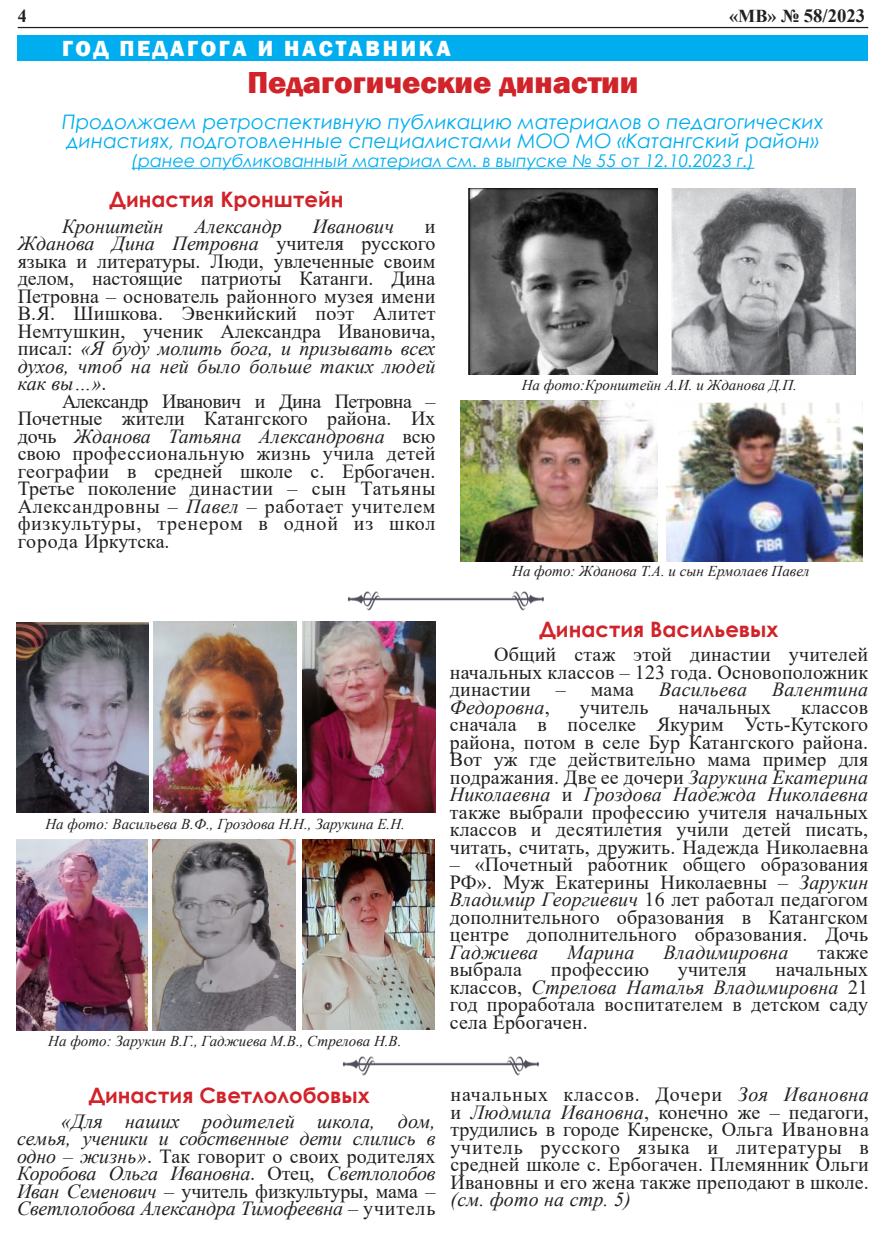
<style>
.page{position:relative;width:886px;height:1251px;background:#fff}
.page>*{position:absolute;margin:0;border:0;box-sizing:border-box;transform-origin:0 0}
.t1{font:800 31.25px "Franklin Gothic";color:#d1232a}
.t2{font:800 22.5px "Franklin Gothic";letter-spacing:.12em;color:#fff}
.t3{font:700 21.25px "Century Gothic";color:#d1232a}
.t4{font:20px/17.5px "Times New Roman";letter-spacing:.01em;color:#231f20;text-align:justify}
.t5{font:italic 20px/17.5px "Times New Roman";color:#231f20;text-align:justify}
.t6{font:italic 20px/18.8px "Century Gothic";color:#00aeef}
.t7{font:700 18.75px "Times New Roman";color:#231f20}
.t8{font:700 18.12px "Times New Roman";color:#231f20}
.t9{font:italic 17.5px "Century Gothic";color:#00aeef}
.t10{font:italic 15px "Times New Roman";color:#231f20}
.s1{font-size:18.12px}
.s2{font-style:italic}
.s3{font-style:normal}
</style>
<div class="page">
<hr style="left:18px;top:27px;width:850px;height:1px;background:#231f20">
<hr style="left:132px;top:168px;width:622px;height:1px;background:#00aeef">
<div style="left:18px;top:35px;width:850px;height:26px;background:#00aeef"></div>
<svg style="left:469px;top:188px;width:188px;height:187px;background:#575757"></svg>
<img style="left:671px;top:188px;width:184px;height:187px">
<img style="left:461px;top:400px;width:196px;height:162px">
<img style="left:666px;top:402px;width:197px;height:160px">
<img style="left:16px;top:622px;width:133px;height:191px">
<img style="left:154px;top:622px;width:143px;height:190px">
<img style="left:303px;top:622px;width:132px;height:190px">
<img style="left:17px;top:840px;width:131px;height:190px">
<img style="left:153px;top:840px;width:143px;height:190px">
<img style="left:303px;top:840px;width:131px;height:189px">
<img style="left:347px;top:591px;width:197px;height:20px">
<img style="left:342px;top:1056px;width:197px;height:20px">
<p class="t8" style="left:18px;top:3px;width:11px">4</p>
<p class="t7" style="left:729px;top:2px;width:138px"><span class="s1">«МВ» №</span> 58/2023</p>
<p class="t2" style="left:62px;top:34px;width:390px">ГОД ПЕДАГОГА И НАСТАВНИКА</p>
<p class="t1" style="left:247px;top:62px;width:393px">Педагогические династии</p>
<p class="t6" style="left:62px;top:112px;width:763px">Продолжаем ретроспективную публикацию материалов о педагогических династиях, подготовленные специалистами МОО МО «Катангский район»</p>
<p class="t9" style="left:132px;top:148px;width:624px">(ранее опубликованный материал см. в выпуске № 55 от 12.10.2023 г.)</p>
<p class="t3" style="left:110px;top:183px;width:235px">Династия Кронштейн</p>
<p class="t5" style="left:62px;top:217px;width:103px">Кронштейн</p>
<p class="t5" style="left:194px;top:217px;width:89px">Александр</p>
<p class="t5" style="left:313px;top:217px;width:83px">Иванович</p>
<p class="t4" style="left:18px;top:217px;width:419px;text-indent:407px">и <span class="s2">Жданова Дина Петровна</span> учителя русского языка и литературы. Люди, увлеченные своим делом, настоящие патриоты Катанги. Дина Петровна – основатель районного музея имени В.Я. Шишкова. Эвенкийский поэт Алитет Немтушкин, ученик Александра Ивановича, писал: <span class="s2">«Я буду молить бога, и призывать всех духов, чтоб на ней было больше таких людей как вы…»</span>.</p>
<p class="t4" style="left:18px;top:392px;width:419px;text-indent:44px">Александр Иванович и Дина Петровна – Почетные жители Катангского района. Их дочь <span class="s2">Жданова Татьяна Александровна</span> всю свою профессиональную жизнь учила детей географии в средней школе с. Ербогачен.<br>Третье поколение династии – сын Татьяны Александровны – <span class="s2">Павел</span> – работает учителем физкультуры, тренером в одной из школ города Иркутска.</p>
<p class="t10" style="left:522px;top:374px;width:277px">На фото:Кронштейн А.И. и Жданова Д.П.</p>
<p class="t10" style="left:512px;top:560px;width:299px">На фото: Жданова Т.А. и сын Ермолаев Павел</p>
<p class="t10" style="left:45px;top:813px;width:361px">На фото: Васильева В.Ф., Гроздова Н.Н., Зарукина Е.Н.</p>
<p class="t10" style="left:48px;top:1031px;width:355px">На фото: Зарукин В.Г., Гаджиева М.В., Стрелова Н.В.</p>
<p class="t3" style="left:89px;top:1079px;width:282px">Династия Светлолобовых</p>
<p class="t5" style="left:17px;top:1112px;width:420px;text-indent:44px">«Для наших родителей школа, дом, семья, ученики и собственные дети слились в одно – жизнь»<span class="s3">. Так говорит о своих родителях </span>Коробова Ольга Ивановна<span class="s3">. Отец,</span> Светлолобов Иван Семенович <span class="s3">– учитель физкультуры, мама – </span>Светлолобова Александра Тимофеевна <span class="s3">– учитель</span></p>
<p class="t3" style="left:539px;top:613px;width:240px">Династия Васильевых</p>
<p class="t4" style="left:450px;top:645px;width:420px;text-indent:44px">Общий стаж этой династии учителей начальных классов – 123 года. Основоположник династии – мама <span class="s2">Васильева Валентина Федоровна</span>,</p>
<p class="t4" style="left:580px;top:698px;width:70px">учитель</p>
<p class="t4" style="left:678px;top:698px;width:94px">начальных</p>
<p class="t4" style="left:450px;top:698px;width:420px;text-indent:351px">классов сначала в поселке Якурим Усть-Кутского района, потом в селе Бур Катангского района.<br>Вот уж где действительно мама пример для подражания. Две ее дочери <span class="s2">Зарукина Екатерина Николаевна</span> и <span class="s2">Гроздова Надежда Николаевна </span>также выбрали профессию учителя начальных классов и десятилетия учили детей писать, читать, считать, дружить. Надежда Николаевна</p>
<p class="t4" style="left:450px;top:855px;width:420px">– «Почетный работник общего образования РФ». Муж Екатерины Николаевны – <span class="s2">Зарукин Владимир Георгиевич</span> 16 лет работал педагогом дополнительного образования в Катангском центре дополнительного образования. Дочь <span class="s2">Гаджиева</span></p>
<p class="t5" style="left:567px;top:943px;width:69px">Марина</p>
<p class="t5" style="left:663px;top:943px;width:126px">Владимировна</p>
<p class="t4" style="left:817px;top:943px;width:52px">также</p>
<p class="t4" style="left:450px;top:960px;width:74px">выбрала</p>
<p class="t4" style="left:551px;top:960px;width:100px">профессию</p>
<p class="t4" style="left:678px;top:960px;width:70px">учителя</p>
<p class="t4" style="left:450px;top:960px;width:420px;text-indent:326px">начальных классов, <span class="s2">Стрелова Наталья Владимировна</span> 21 год проработала воспитателем в детском саду села Ербогачен.</p>
<p class="t4" style="left:450px;top:1085px;width:420px">начальных классов. Дочери <span class="s2">Зоя Ивановна </span>и <span class="s2">Людмила Ивановна</span>, конечно же – педагоги, трудились в городе Киренске, Ольга Ивановна учитель русского языка и литературы в средней школе с. Ербогачен. Племянник Ольги Ивановны и его жена также преподают в школе. <span class="s2">(см. фото на стр. 5)</span></p>
</div>
